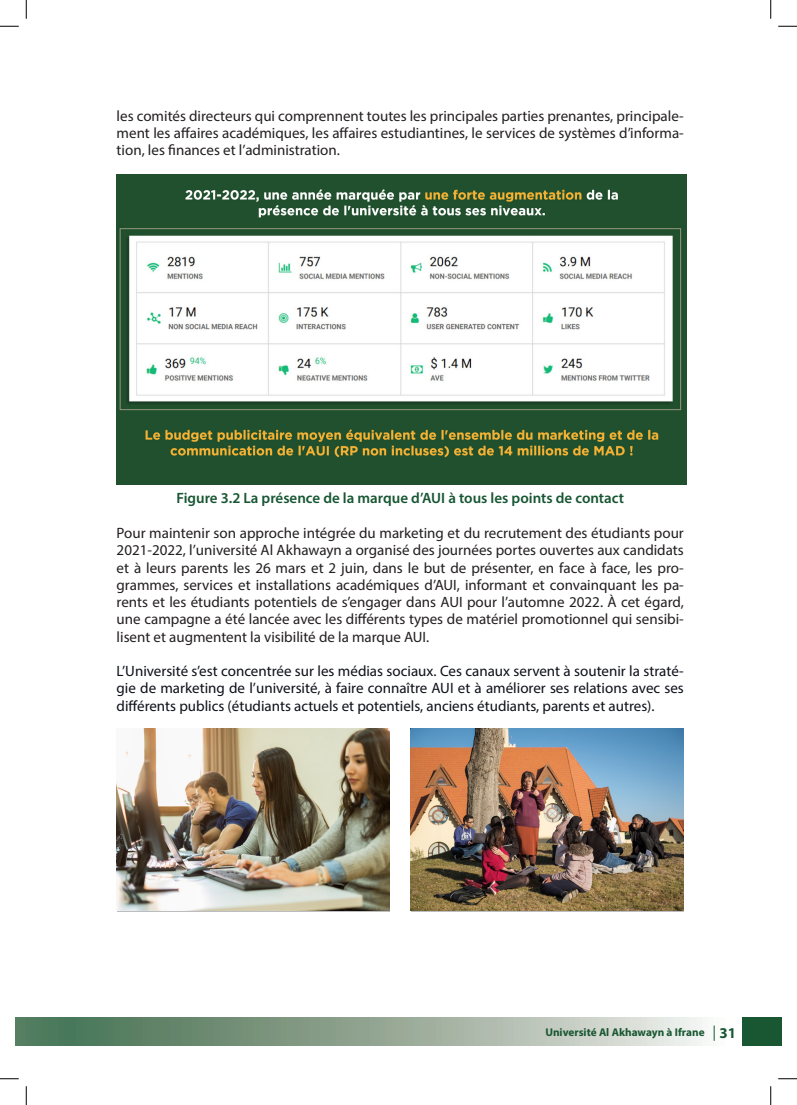
<style>
.page{position:relative;width:797px;height:1105px;background:#fff}
.page>*{position:absolute;margin:0;border:0;box-sizing:border-box;transform-origin:0 0}
.t1{font:15px/17.2px "Myriad Pro";color:#231f20;text-align:justify}
.t2{font:15px/17.2px "Myriad Pro";color:#0e101a;text-align:justify}
.t3{font:600 15px "Myriad Pro";color:#175632}
.t4{font:700 11.25px "Myriad Pro";color:#195732}
.s1{font-size:15px}
</style>
<div class="page">
<div style="left:742px;top:1017px;width:39px;height:29px;background:#195732"></div>
<svg style="left:16px;top:1017px;width:699px;height:29px;background:#94a997"></svg>
<svg style="left:713px;top:1025px;width:1px;height:16px"></svg>
<img style="left:117px;top:175px;width:569px;height:310px">
<img style="left:117px;top:728px;width:272px;height:182px">
<img style="left:411px;top:728px;width:273px;height:182px">
<svg style="left:0;top:25px;width:19px;height:2px"></svg>
<svg style="left:778px;top:25px;width:19px;height:2px"></svg>
<svg style="left:0;top:1078px;width:19px;height:1px"></svg>
<svg style="left:778px;top:1078px;width:19px;height:1px"></svg>
<svg style="left:25px;top:0;width:2px;height:19px"></svg>
<svg style="left:25px;top:1086px;width:2px;height:19px"></svg>
<svg style="left:770px;top:0;width:1px;height:19px"></svg>
<svg style="left:770px;top:1086px;width:1px;height:19px"></svg>
<p class="t1" style="left:117px;top:107px;width:568px">les comités directeurs qui comprennent toutes les principales parties prenantes, principale&shy;ment les affaires académiques, les affaires estudiantines, le services de systèmes d’informa&shy;tion, les finances et l’administration.</p>
<p class="t3" style="left:176px;top:489px;width:449px">Figure 3.2 La présence de la marque d’AUI à tous les points de contact</p>
<p class="t1" style="left:117px;top:524px;width:568px">Pour maintenir son approche intégrée du marketing et du recrutement des étudiants pour 2021-2022, l’université Al Akhawayn a organisé des journées portes ouvertes aux candidats et à leurs parents les 26 mars et 2 juin, dans le but de présenter, en face à face, les pro&shy;grammes, services et installations académiques d’AUI, informant et convainquant les pa&shy;rents et les étudiants potentiels de s’engager dans AUI pour l’automne 2022. À cet égard, une campagne a été lancée avec les différents types de matériel promotionnel qui sensibi&shy;lisent et augmentent la visibilité de la marque AUI.</p>
<p class="t2" style="left:117px;top:662px;width:568px">L’Université s’est concentrée sur les médias sociaux. Ces canaux servent à soutenir la straté&shy;gie de marketing de l’université, à faire connaître AUI et à améliorer ses relations avec ses différents publics (étudiants actuels et potentiels, anciens étudiants, parents et autres).</p>
<p class="t4" style="left:545px;top:1025px;width:192px">Université Al Akhawayn à Ifrane <span class="s1">31</span></p>
</div>
